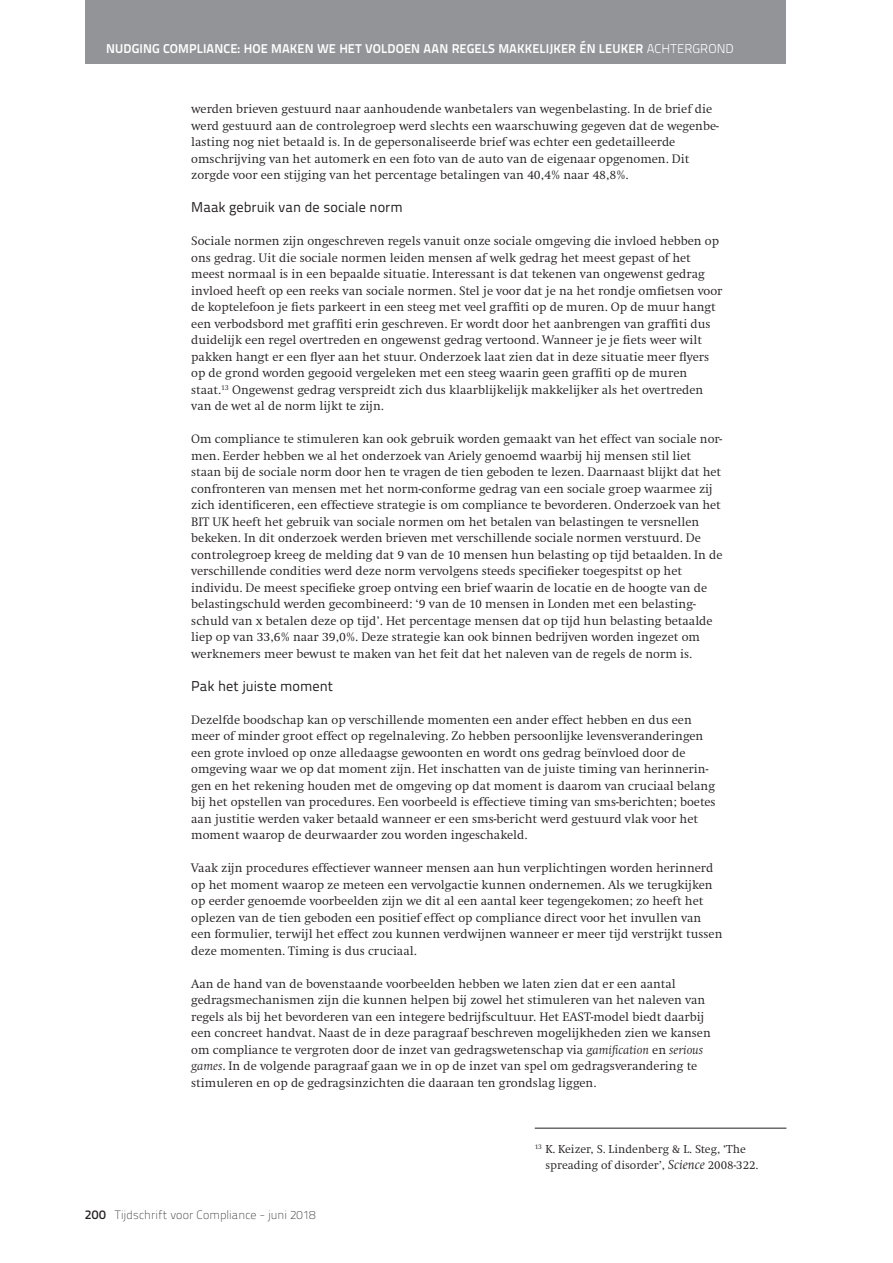
<style>
.page{position:relative;width:893px;height:1263px;background:#fff}
.page>*{position:absolute;margin:0;border:0;box-sizing:border-box;transform-origin:0 0}
.t1{font:14.25px "Titillium Text 22 L";color:#231f20}
.t2{font:300 12.75px/16.5px "Swift";color:#231f20}
.t3{font:700 12.75px "Titillium Text 22 L";letter-spacing:.01em;color:#fff}
.t4{font:300 12px/16.5px "Swift";color:#231f20}
.t5{font:100 12px "Titillium Text 22 L";letter-spacing:.005em;color:#231f20}
.s1{font-weight:300}
.s2{font-style:italic}
.s3{font-weight:500;font-size:12.75px}
.s4{font-style:italic;font-size:13.5px}
</style>
<div class="page">
<div style="left:85px;top:0;width:700px;height:64px;background:#929498"></div>
<hr style="left:535px;top:1128px;width:251px;height:1px;background:#231f20">
<p class="t3" style="left:106px;top:44px;width:629px">NUDGING COMPLIANCE: HOE MAKEN WE HET VOLDOEN AAN REGELS MAKKELIJKER ÉN LEUKER <span class="s1">ACHTERGROND</span></p>
<p class="t2" style="left:191px;top:102px;width:529px">werden brieven gestuurd naar aanhoudende wanbetalers van wegenbelasting. In de brief die werd gestuurd aan de controlegroep werd slechts een waarschuwing gegeven dat de wegenbe&shy;lasting nog niet betaald is. In de gepersonaliseerde brief was echter een gedetailleerde omschrijving van het automerk en een foto van de auto van de eigenaar opgenomen. Dit zorgde voor een stijging van het percentage betalingen van 40,4% naar 48,8%.</p>
<p class="t1" style="left:191px;top:202px;width:213px">Maak gebruik van de sociale norm</p>
<p class="t2" style="left:191px;top:234px;width:533px">Sociale normen zijn ongeschreven regels vanuit onze sociale omgeving die invloed hebben op ons gedrag. Uit die sociale normen leiden mensen af welk gedrag het meest gepast of het meest normaal is in een bepaalde situatie. Interessant is dat tekenen van ongewenst gedrag invloed heeft op een reeks van sociale normen. Stel je voor dat je na het rondje omfietsen voor de koptelefoon je fiets parkeert in een steeg met veel graffiti op de muren. Op de muur hangt een verbodsbord met graffiti erin geschreven. Er wordt door het aanbrengen van graffiti dus duidelijk een regel overtreden en ongewenst gedrag vertoond. Wanneer je je fiets weer wilt pakken hangt er een flyer aan het stuur. Onderzoek laat zien dat in deze situatie meer flyers op de grond worden gegooid vergeleken met een steeg waarin geen graffiti op de muren staat.<sup>13</sup> Ongewenst gedrag verspreidt zich dus klaarblijkelijk makkelijker als het overtreden van de wet al de norm lijkt te zijn.</p>
<p class="t2" style="left:191px;top:432px;width:533px">Om compliance te stimuleren kan ook gebruik worden gemaakt van het effect van sociale nor&shy;men. Eerder hebben we al het onderzoek van Ariely genoemd waarbij hij mensen stil liet staan bij de sociale norm door hen te vragen de tien geboden te lezen. Daarnaast blijkt dat het confronteren van mensen met het norm-conforme gedrag van een sociale groep waarmee zij zich identificeren, een effectieve strategie is om compliance te bevorderen. Onderzoek van het BIT UK heeft het gebruik van sociale normen om het betalen van belastingen te versnellen bekeken. In dit onderzoek werden brieven met verschillende sociale normen verstuurd. De controlegroep kreeg de melding dat 9 van de 10 mensen hun belasting op tijd betaalden. In de verschillende condities werd deze norm vervolgens steeds specifieker toegespitst op het individu. De meest specifieke groep ontving een brief waarin de locatie en de hoogte van de belastingschuld werden gecombineerd: ‘9 van de 10 mensen in Londen met een belasting&shy;schuld van x betalen deze op tijd’. Het percentage mensen dat op tijd hun belasting betaalde liep op van 33,6% naar 39,0%. Deze strategie kan ook binnen bedrijven worden ingezet om werknemers meer bewust te maken van het feit dat het naleven van de regels de norm is.</p>
<p class="t1" style="left:191px;top:681px;width:143px">Pak het juiste moment</p>
<p class="t2" style="left:191px;top:712px;width:526px">Dezelfde boodschap kan op verschillende momenten een ander effect hebben en dus een meer of minder groot effect op regelnaleving. Zo hebben persoonlijke levensveranderingen een grote invloed op onze alledaagse gewoonten en wordt ons gedrag beïnvloed door de omgeving waar we op dat moment zijn. Het inschatten van de juiste timing van herinnerin&shy;gen en het rekening houden met de omgeving op dat moment is daarom van cruciaal belang bij het opstellen van procedures. Een voorbeeld is effectieve timing van sms-berichten; boetes aan justitie werden vaker betaald wanneer er een sms-bericht werd gestuurd vlak voor het moment waarop de deurwaarder zou worden ingeschakeld.</p>
<p class="t2" style="left:191px;top:861px;width:533px">Vaak zijn procedures effectiever wanneer mensen aan hun verplichtingen worden herinnerd op het moment waarop ze meteen een vervolgactie kunnen ondernemen. Als we terugkijken op eerder genoemde voorbeelden zijn we dit al een aantal keer tegengekomen; zo heeft het oplezen van de tien geboden een positief effect op compliance direct voor het invullen van een formulier, terwijl het effect zou kunnen verdwijnen wanneer er meer tijd verstrijkt tussen deze momenten. Timing is dus cruciaal.</p>
<p class="t2" style="left:191px;top:976px;width:521px">Aan de hand van de bovenstaande voorbeelden hebben we laten zien dat er een aantal gedragsmechanismen zijn die kunnen helpen bij zowel het stimuleren van het naleven van regels als bij het bevorderen van een integere bedrijfscultuur. Het EAST-model biedt daarbij een concreet handvat. Naast de in deze paragraaf beschreven mogelijkheden zien we kansen om compliance te vergroten door de inzet van gedragswetenschap via <span class="s2">gamification</span> en <span class="s2">serious games</span>. In de volgende paragraaf gaan we in op de inzet van spel om gedragsverandering te stimuleren en op de gedragsinzichten die daaraan ten grondslag liggen.</p>
<p class="t5" style="left:85px;top:1207px;width:232px"><span class="s3">200</span> Tijdschrift voor Compliance - juni 2018</p>
<p class="t4" style="left:545px;top:1141px;width:214px;text-indent:-11px"><sup>13</sup> K. Keizer, S. Lindenberg &amp; L. Steg, ‘The spreading of disorder’, <span class="s4">Science</span> 2008-322.</p>
</div>
